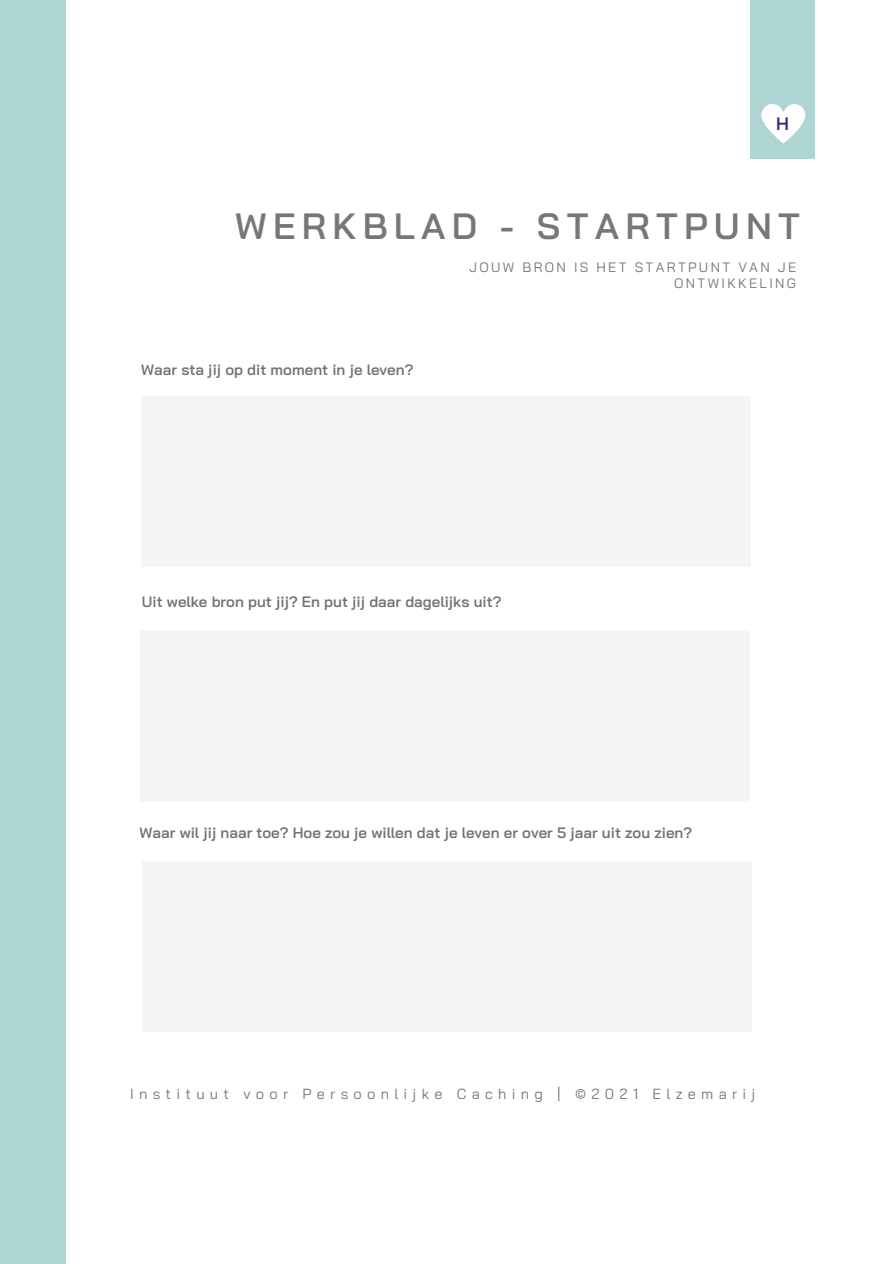
<style>
.page{position:relative;width:894px;height:1264px;background:#fff}
.page>*{position:absolute;margin:0;border:0;box-sizing:border-box;transform-origin:0 0}
.t1{font:600 36.45px "Bai Jamjuree";letter-spacing:.17em;color:#777}
.t2{font:600 18px "Bai Jamjuree";color:#302975}
.t3{font:600 15px "Bai Jamjuree";color:#737373}
.t4{font:14.55px "Bai Jamjuree";letter-spacing:.36em;color:#777}
.t5{font:13.65px/16.5px "Bai Jamjuree";letter-spacing:.17em;color:#737373;text-align:right}
</style>
<div class="page">
<div style="left:0;top:0;width:66px;height:1263px;background:#aed5d4"></div>
<div style="left:750px;top:0;width:64px;height:159px;background:#aed5d4"></div>
<div style="left:141px;top:396px;width:609px;height:170px;background:#f5f5f5"></div>
<div style="left:140px;top:631px;width:609px;height:170px;background:#f5f5f5"></div>
<div style="left:142px;top:861px;width:609px;height:170px;background:#f5f5f5"></div>
<svg style="left:761px;top:104px;width:44px;height:39px"></svg>
<p class="t2" style="left:775px;top:112px;width:14px">H</p>
<p class="t1" style="left:235px;top:202px;width:566px">WERKBLAD - STARTPUNT</p>
<p class="t5" style="left:469px;top:258px;width:328px">JOUW BRON IS HET STARTPUNT VAN JE<br>ONTWIKKELING</p>
<p class="t3" style="left:141px;top:360px;width:273px">Waar sta jij op dit moment in je leven?</p>
<p class="t3" style="left:142px;top:592px;width:361px">Uit welke bron put jij? En put jij daar dagelijks uit?</p>
<p class="t3" style="left:139px;top:823px;width:554px">Waar wil jij naar toe? Hoe zou je willen dat je leven er over 5 jaar uit zou zien?</p>
<p class="t4" style="left:130px;top:1083px;width:626px">Instituut voor Persoonlijke Caching | ©2021 Elzemarij</p>
</div>
